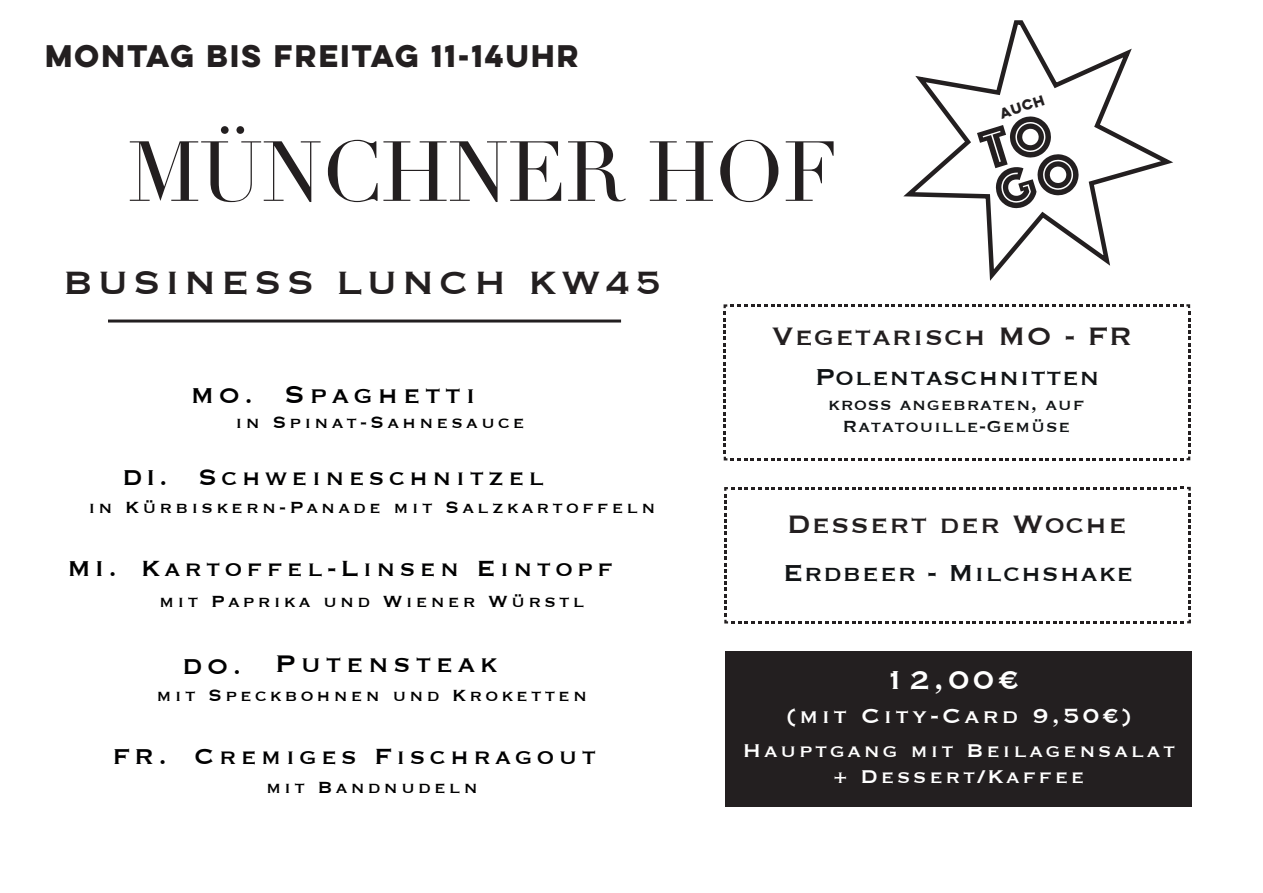
<style>
.page{position:relative;width:1263px;height:893px;background:#fff}
.page>*{position:absolute;margin:0;border:0;box-sizing:border-box;transform-origin:0 0}
.t1{font:83.7px "Didot";letter-spacing:-.01em;color:#231f20}
.t2{font:58.5px/44.2px "Phosphate Inline";color:#231f20}
.t3{font:42px "Copperplate";letter-spacing:.11em;color:#231f20}
.t4{font:33.75px "Copperplate";color:#fff}
.t5{font:32.85px "Copperplate";letter-spacing:.035em;color:#231f20}
.t6{font:31.2px "Copperplate";letter-spacing:.15em;color:#000001}
.t7{font:30px "Copperplate";letter-spacing:.03em;color:#111416}
.t8{font:28.5px "Copperplate";letter-spacing:.15em;color:#000001}
.t9{font:700 28.05px "Lulo Clean One";letter-spacing:-.145em;color:#231f20}
.t10{font:26.7px "Copperplate";letter-spacing:.11em;color:#fff}
.t11{font:24px/26.7px "Copperplate";letter-spacing:.11em;color:#fff;text-align:center}
.t12{font:21px "Copperplate";letter-spacing:.15em;color:#000001}
.t13{font:21px/22.5px "Copperplate";letter-spacing:.035em;color:#111416;text-align:center}
.t14{font:700 13.05px "Lulo Clean One";color:#231f20}
.s1{font-size:27.9px}
</style>
<div class="page">
<svg style="left:903px;top:20px;width:270px;height:261px"></svg>
<svg style="left:723px;top:304px;width:467px;height:156px"></svg>
<div style="left:725px;top:651px;width:467px;height:156px;background:#231f20"></div>
<hr style="left:108px;top:320px;width:513px;height:3px;background:#231f20">
<svg style="left:724px;top:487px;width:467px;height:136px"></svg>
<h3 class="t9" style="left:45px;top:34px;width:541px">MONTAG BIS FREITAG 11-14UHR</h3>
<h1 class="t1" style="left:128px;top:122px;width:713px">MÜNCHNER HOF</h1>
<h3 class="t3" style="left:63px;top:255px;width:600px">BUSINESS LUNCH KW45</h3>
<p class="t14" style="left:997px;top:104px;width:50px;rotate:-18deg">AUCH</p>
<h2 class="t2" style="left:975px;top:128px;width:88px;rotate:-17deg">TO<br>GO</h2>
<h3 class="t6" style="left:191px;top:374px;width:286px"><span class="s1">MO.</span> Spaghetti</h3>
<p class="t12" style="left:236px;top:408px;width:291px">in Spinat-Sahnesauce</p>
<h3 class="t8" style="left:122px;top:458px;width:423px"><span class="s1">DI.</span> Schweineschnitzel</h3>
<p class="t12" style="left:88px;top:493px;width:568px">in Kürbiskern-Panade mit Salzkartoffeln</p>
<h3 class="t8" style="left:68px;top:549px;width:547px"><span class="s1">MI.</span> Kartoffel-Linsen Eintopf</h3>
<p class="t12" style="left:159px;top:587px;width:427px">mit Paprika und Wiener Würstl</p>
<h3 class="t6" style="left:182px;top:643px;width:316px"><span class="s1">DO.</span> Putensteak</h3>
<p class="t12" style="left:157px;top:681px;width:432px">mit Speckbohnen und Kroketten</p>
<h3 class="t8" style="left:113px;top:737px;width:485px"><span class="s1">FR.</span> Cremiges Fischragout</h3>
<p class="t12" style="left:266px;top:774px;width:213px">mit Bandnudeln</p>
<h3 class="t5" style="left:772px;top:314px;width:362px">Vegetarisch MO - FR</h3>
<h3 class="t7" style="left:815px;top:357px;width:286px">Polentaschnitten</h3>
<p class="t13" style="left:828px;top:392px;width:258px">kross angebraten, auf<br>Ratatouille-Gemüse</p>
<h3 class="t5" style="left:787px;top:502px;width:341px">Dessert der Woche</h3>
<h3 class="t7" style="left:783px;top:553px;width:352px">Erdbeer - Milchshake</h3>
<h3 class="t4" style="left:885px;top:658px;width:135px">12,00€</h3>
<p class="t10" style="left:785px;top:698px;width:348px">(mit City-Card 9,50€)</p>
<p class="t11" style="left:742px;top:736px;width:434px">Hauptgang mit Beilagensalat + Dessert/Kaffee</p>
</div>
